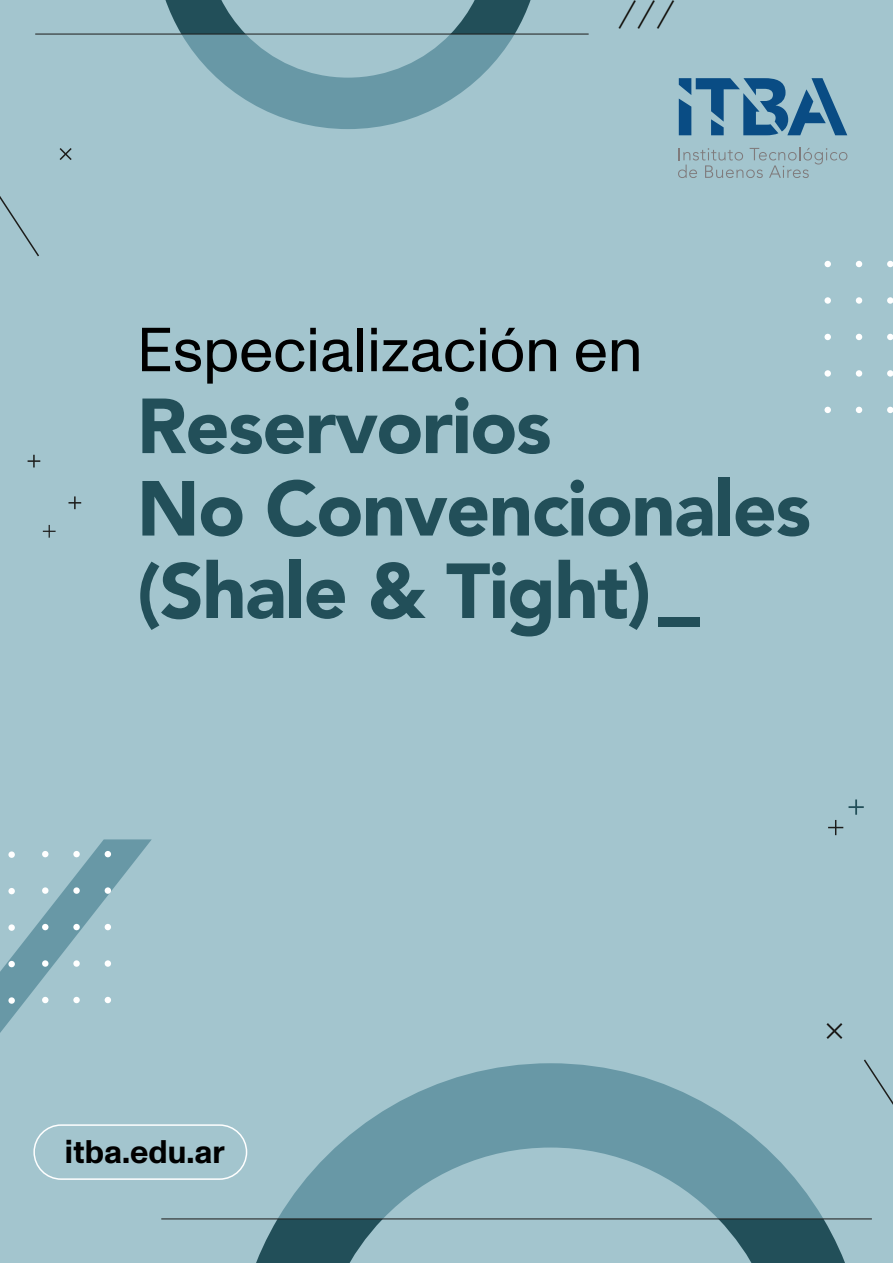
<style>
.page{position:relative;width:893px;height:1263px;background:#a3c5ce}
.page>*{position:absolute;margin:0;border:0;box-sizing:border-box;transform-origin:0 0}
.t1{font:900 77.1px/82.5px "Avenir LT Std";letter-spacing:-.02em;color:#224f59}
.t2{font:61.95px "Monument Grotesk";color:#000}
.t3{font:38.1px "Lekton";color:#12100b}
.t4{font:700 32.7px "Monument Grotesk";color:#000}
</style>
<div class="page">
<div style="left:33px;top:1124px;width:214px;height:56px;border:2px solid #fff;border-radius:27px"></div>
<svg style="left:679px;top:78px;width:168px;height:57px"></svg>
<svg style="left:678px;top:147px;width:169px;height:31px"></svg>
<svg style="left:278px;top:1063px;width:545px;height:155px;fill:#6898a6"></svg>
<svg style="left:718px;top:1219px;width:133px;height:44px"></svg>
<svg style="left:250px;top:1219px;width:133px;height:44px"></svg>
<hr style="left:161px;top:1218px;width:711px;height:1px;background:#1d1d1b">
<svg style="left:165px;top:0;width:366px;height:129px"></svg>
<hr style="left:35px;top:34px;width:554px;height:1px;background:#1d1d1b">
<svg style="left:0;top:196px;width:39px;height:61px"></svg>
<svg style="left:59px;top:148px;width:13px;height:12px"></svg>
<div style="left:658px;top:618px;width:41px;height:9px;background:#224f59"></div>
<svg style="left:864px;top:1059px;width:29px;height:46px"></svg>
<svg style="left:826px;top:1023px;width:17px;height:16px"></svg>
<svg style="left:0;top:839px;width:152px;height:341px"></svg>
<svg style="left:828px;top:799px;width:36px;height:36px"></svg>
<svg style="left:43px;top:525px;width:13px;height:13px"></svg>
<svg style="left:68px;top:496px;width:13px;height:13px"></svg>
<svg style="left:28px;top:455px;width:12px;height:12px"></svg>
<div style="left:8px;top:997px;width:7px;height:7px;background:#fff;border-radius:50%"></div>
<div style="left:8px;top:961px;width:7px;height:6px;background:#fff;border-radius:50%"></div>
<div style="left:8px;top:924px;width:7px;height:7px;background:#fff;border-radius:50%"></div>
<div style="left:8px;top:888px;width:7px;height:6px;background:#fff;border-radius:50%"></div>
<div style="left:8px;top:851px;width:7px;height:7px;background:#fff;border-radius:50%"></div>
<svg style="left:42px;top:997px;width:6px;height:6px"></svg>
<div style="left:42px;top:960px;width:6px;height:7px;background:#fff;border-radius:50%"></div>
<svg style="left:42px;top:924px;width:6px;height:6px"></svg>
<div style="left:73px;top:997px;width:7px;height:6px;background:#fff;border-radius:50%"></div>
<div style="left:73px;top:960px;width:7px;height:7px;background:#fff;border-radius:50%"></div>
<div style="left:73px;top:924px;width:7px;height:6px;background:#fff;border-radius:50%"></div>
<svg style="left:105px;top:997px;width:6px;height:6px"></svg>
<div style="left:105px;top:960px;width:6px;height:7px;background:#fff;border-radius:50%"></div>
<svg style="left:105px;top:924px;width:6px;height:6px"></svg>
<div style="left:42px;top:887px;width:6px;height:7px;background:#fff;border-radius:50%"></div>
<svg style="left:42px;top:851px;width:6px;height:6px"></svg>
<div style="left:73px;top:887px;width:7px;height:7px;background:#fff;border-radius:50%"></div>
<div style="left:73px;top:851px;width:7px;height:6px;background:#fff;border-radius:50%"></div>
<div style="left:105px;top:887px;width:6px;height:7px;background:#fff;border-radius:50%"></div>
<svg style="left:105px;top:851px;width:6px;height:6px"></svg>
<div style="left:824px;top:407px;width:7px;height:6px;background:#fff;border-radius:50%"></div>
<div style="left:824px;top:370px;width:7px;height:7px;background:#fff;border-radius:50%"></div>
<div style="left:824px;top:334px;width:7px;height:6px;background:#fff;border-radius:50%"></div>
<svg style="left:856px;top:407px;width:6px;height:6px"></svg>
<div style="left:856px;top:370px;width:6px;height:7px;background:#fff;border-radius:50%"></div>
<svg style="left:856px;top:334px;width:6px;height:6px"></svg>
<svg style="left:887px;top:407px;width:6px;height:6px"></svg>
<div style="left:887px;top:370px;width:6px;height:7px;background:#fff;border-radius:50%"></div>
<svg style="left:887px;top:334px;width:6px;height:6px"></svg>
<div style="left:824px;top:297px;width:7px;height:7px;background:#fff;border-radius:50%"></div>
<div style="left:824px;top:261px;width:7px;height:6px;background:#fff;border-radius:50%"></div>
<div style="left:856px;top:297px;width:6px;height:7px;background:#fff;border-radius:50%"></div>
<svg style="left:856px;top:261px;width:6px;height:6px"></svg>
<div style="left:887px;top:297px;width:6px;height:7px;background:#fff;border-radius:50%"></div>
<svg style="left:887px;top:261px;width:6px;height:6px"></svg>
<p class="t3" style="left:618px;top:-8px;width:59px">///</p>
<p class="t2" style="left:137px;top:307px;width:507px">Especialización en</p>
<p class="t1" style="left:137px;top:385px;width:676px">Reservorios<br>No Convencionales (Shale &amp; Tight)</p>
<p class="t4" style="left:65px;top:1128px;width:161px">itba.edu.ar</p>
</div>
